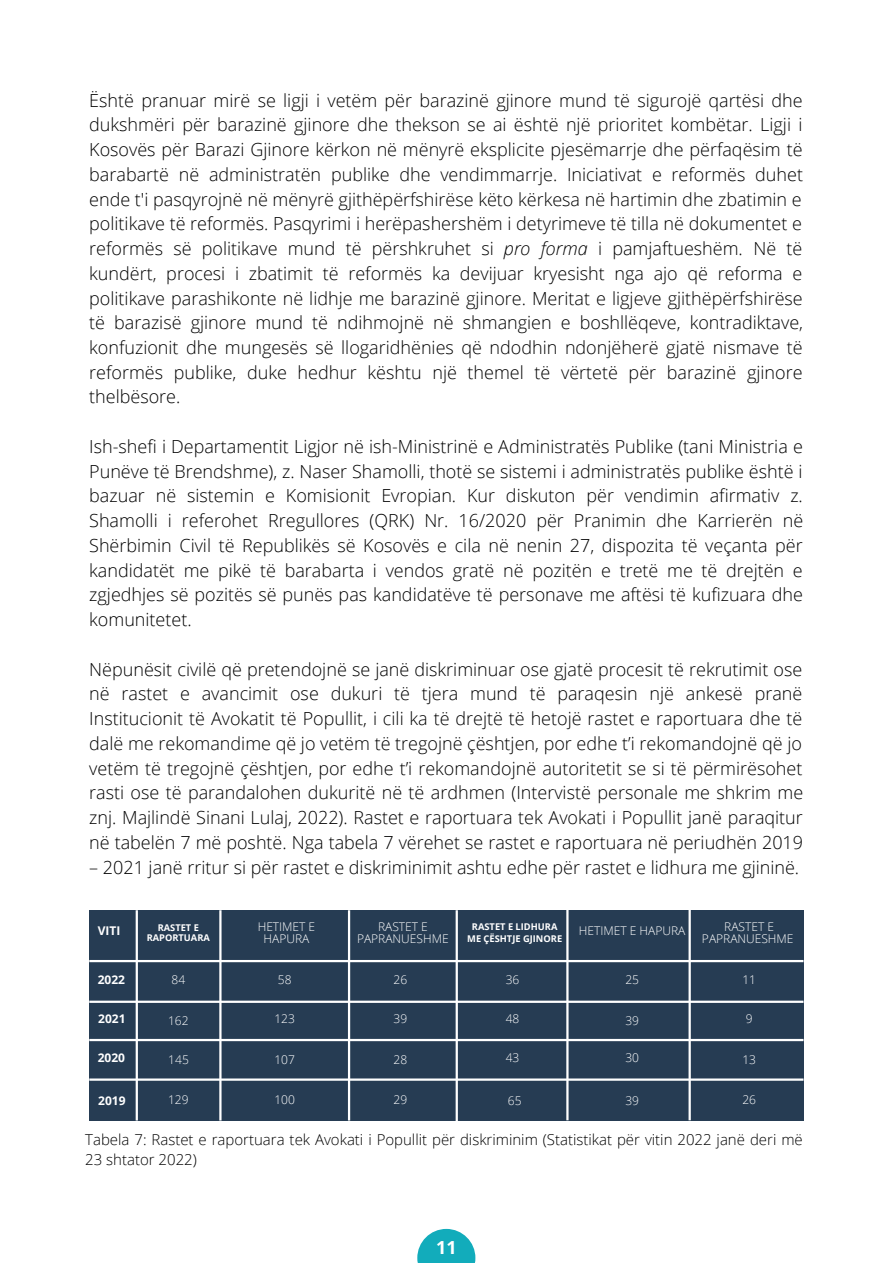
<style>
.page{position:relative;width:893px;height:1264px;background:#fff}
.page>*{position:absolute;margin:0;border:0;box-sizing:border-box;transform-origin:0 0}
.t1{font:300 18px/24.8px "Open Sans";color:#000;text-align:justify}
.t2{font:700 18px "Open Sans";color:#fff}
.t3{font:300 15px/20.2px "Open Sans";color:#000}
.t4{font:300 12px/12px "Open Sans";color:#fff;text-align:center}
.t5{font:700 12px "Open Sans";color:#fff}
.t6{font:700 9.3px/9.3px "Open Sans";color:#fff;text-align:center}
.s1{font-style:italic}
</style>
<div class="page">
<div style="left:89px;top:910px;width:714px;height:210px;background:#263c53"></div>
<hr style="left:89px;top:959px;width:714px;height:3px;background:#fff">
<hr style="left:89px;top:1000px;width:714px;height:2px;background:#fff">
<hr style="left:89px;top:1038px;width:714px;height:3px;background:#fff">
<hr style="left:89px;top:1078px;width:714px;height:2px;background:#fff">
<hr style="left:219px;top:910px;width:2px;height:210px;background:#fff">
<hr style="left:455px;top:910px;width:3px;height:211px;background:#fff">
<hr style="left:688px;top:908px;width:2px;height:212px;background:#fff">
<hr style="left:136px;top:910px;width:2px;height:210px;background:#fff">
<hr style="left:348px;top:910px;width:2px;height:210px;background:#fff">
<hr style="left:566px;top:908px;width:2px;height:212px;background:#fff">
<svg style="left:417px;top:1228px;width:58px;height:34px;fill:#12acbb"></svg>
<p class="t1" style="left:89px;top:87px;width:715px">Është pranuar mirë se ligji i vetëm për barazinë gjinore mund të sigurojë qartësi dhe dukshmëri për barazinë gjinore dhe thekson se ai është një prioritet kombëtar. Ligji i Kosovës për Barazi Gjinore kërkon në mënyrë eksplicite pjesëmarrje dhe përfaqësim të barabartë në administratën publike dhe vendimmarrje. Iniciativat e reformës duhet ende t'i pasqyrojnë në mënyrë gjithëpërfshirëse këto kërkesa në hartimin dhe zbatimin e politikave të reformës. Pasqyrimi i herëpashershëm i detyrimeve të tilla në dokumentet e reformës së politikave mund të përshkruhet si <span class="s1">pro forma</span> i pamjaftueshëm. Në të kundërt, procesi i zbatimit të reformës ka devijuar kryesisht nga ajo që reforma e politikave parashikonte në lidhje me barazinë gjinore. Meritat e ligjeve gjithëpërfshirëse të barazisë gjinore mund të ndihmojnë në shmangien e boshllëqeve, kontradiktave, konfuzionit dhe mungesës së llogaridhënies që ndodhin ndonjëherë gjatë nismave të reformës publike, duke hedhur kështu një themel të vërtetë për barazinë gjinore thelbësore.</p>
<p class="t1" style="left:89px;top:433px;width:715px">Ish-shefi i Departamentit Ligjor në ish-Ministrinë e Administratës Publike (tani Ministria e Punëve të Brendshme), z. Naser Shamolli, thotë se sistemi i administratës publike është i bazuar në sistemin e Komisionit Evropian. Kur diskuton për vendimin afirmativ z.<br>Shamolli i referohet Rregullores (QRK) Nr. 16/2020 për Pranimin dhe Karrierën në Shërbimin Civil të Republikës së Kosovës e cila në nenin 27, dispozita të veçanta për kandidatët me pikë të barabarta i vendos gratë në pozitën e tretë me të drejtën e zgjedhjes së pozitës së punës pas kandidatëve të personave me aftësi të kufizuara dhe komunitetet.</p>
<p class="t1" style="left:89px;top:656px;width:715px">Nëpunësit civilë që pretendojnë se janë diskriminuar ose gjatë procesit të rekrutimit ose në rastet e avancimit ose dukuri të tjera mund të paraqesin një ankesë pranë Institucionit të Avokatit të Popullit, i cili ka të drejtë të hetojë rastet e raportuara dhe të dalë me rekomandime që jo vetëm të tregojnë çështjen, por edhe t’i rekomandojnë që jo vetëm të tregojnë çështjen, por edhe t’i rekomandojnë autoritetit se si të përmirësohet rasti ose të parandalohen dukuritë në të ardhmen (Intervistë personale me shkrim me znj. Majlindë Sinani Lulaj, 2022). Rastet e raportuara tek Avokati i Popullit janë paraqitur në tabelën 7 më poshtë. Nga tabela 7 vërehet se rastet e raportuara në periudhën 2019</p>
<p class="t1" style="left:89px;top:854px;width:711px">– 2021 janë rritur si për rastet e diskriminimit ashtu edhe për rastet e lidhura me gjininë.</p>
<p class="t4" style="left:357px;top:920px;width:93px">RASTET E<br>PAPRANUESHME</p>
<p class="t4" style="left:702px;top:920px;width:93px">RASTET E<br>PAPRANUESHME</p>
<p class="t4" style="left:258px;top:920px;width:59px">HETIMET E</p>
<p class="t4" style="left:579px;top:924px;width:108px">HETIMET E HAPURA</p>
<p class="t4" style="left:263px;top:932px;width:47px">HAPURA</p>
<p class="t5" style="left:98px;top:921px;width:24px">VITI</p>
<p class="t6" style="left:147px;top:923px;width:65px">RASTET E<br>RAPORTUARA</p>
<p class="t6" style="left:467px;top:920px;width:96px;line-height:12.5px">RASTET E LIDHURA<br>ME ÇËSHTJE GJINORE</p>
<p class="t4" style="left:171px;top:973px;width:15px">84</p>
<p class="t4" style="left:168px;top:1014px;width:22px">162</p>
<p class="t4" style="left:168px;top:1053px;width:22px">145</p>
<p class="t4" style="left:168px;top:1093px;width:22px">129</p>
<p class="t4" style="left:278px;top:973px;width:15px">58</p>
<p class="t4" style="left:274px;top:1012px;width:22px">123</p>
<p class="t4" style="left:274px;top:1053px;width:22px">107</p>
<p class="t4" style="left:274px;top:1093px;width:22px">100</p>
<p class="t4" style="left:393px;top:973px;width:15px">26</p>
<p class="t4" style="left:393px;top:1012px;width:15px">39</p>
<p class="t4" style="left:393px;top:1053px;width:15px">28</p>
<p class="t4" style="left:393px;top:1093px;width:15px">29</p>
<p class="t3" style="left:85px;top:1129px;width:719px">Tabela 7: Rastet e raportuara tek Avokati i Popullit për diskriminim (Statistikat për vitin 2022 janë deri më<br>23 shtator 2022)</p>
<p class="t5" style="left:98px;top:971px;width:29px">2022</p>
<p class="t4" style="left:505px;top:973px;width:15px">36</p>
<p class="t4" style="left:505px;top:1012px;width:15px">48</p>
<p class="t4" style="left:505px;top:1051px;width:15px">43</p>
<p class="t4" style="left:508px;top:1094px;width:15px">65</p>
<p class="t4" style="left:625px;top:973px;width:15px">25</p>
<p class="t4" style="left:625px;top:1014px;width:15px">39</p>
<p class="t4" style="left:625px;top:1051px;width:15px">30</p>
<p class="t4" style="left:625px;top:1094px;width:15px">39</p>
<p class="t4" style="left:742px;top:973px;width:15px">11</p>
<p class="t4" style="left:745px;top:1012px;width:8px">9</p>
<p class="t4" style="left:742px;top:1053px;width:15px">13</p>
<p class="t4" style="left:742px;top:1093px;width:15px">26</p>
<p class="t5" style="left:98px;top:1010px;width:29px">2021</p>
<p class="t5" style="left:98px;top:1049px;width:29px">2020</p>
<p class="t5" style="left:98px;top:1092px;width:29px">2019</p>
<p class="t2" style="left:436px;top:1234px;width:22px">11</p>
</div>
